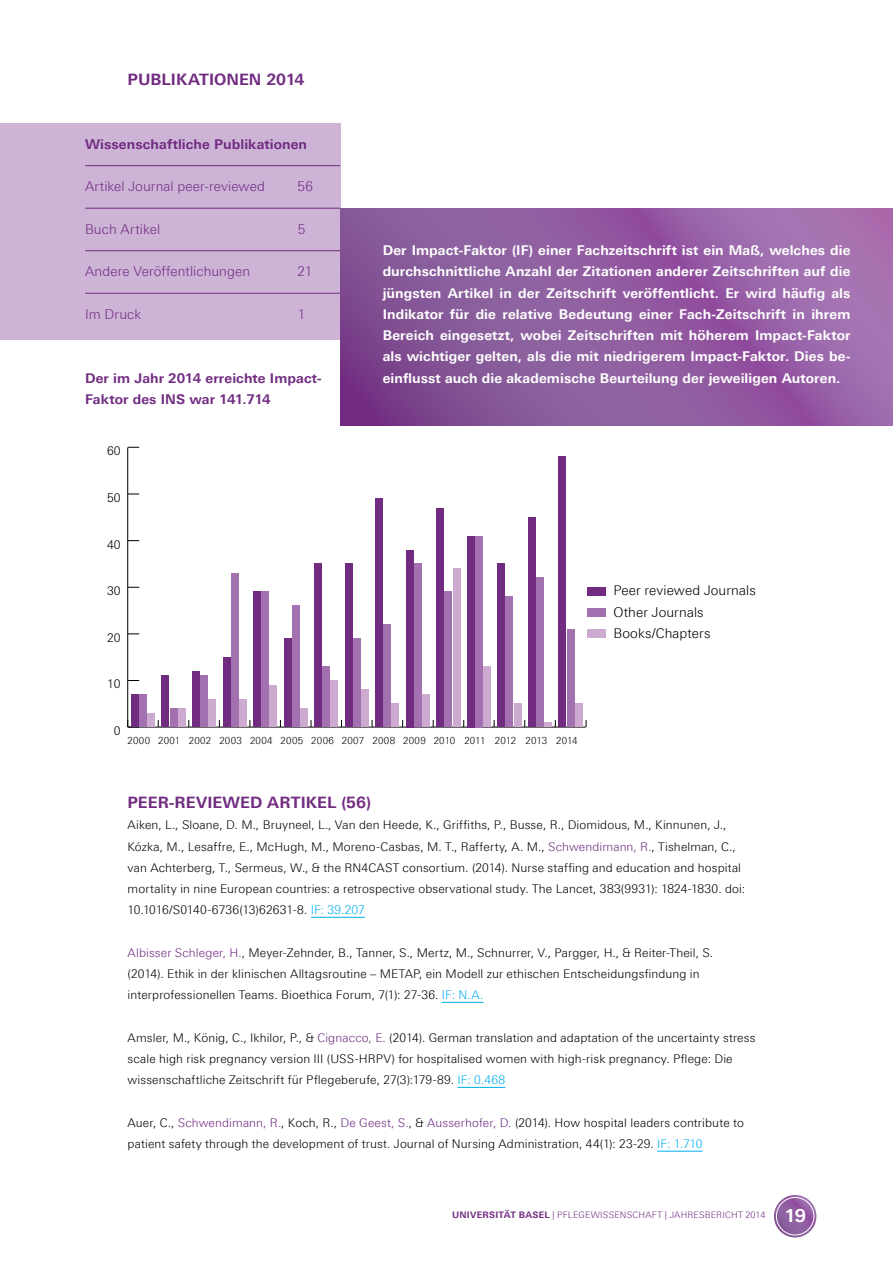
<style>
.page{position:relative;width:893px;height:1263px;background:#fff}
.page>*{position:absolute;margin:0;border:0;box-sizing:border-box;transform-origin:0 0}
.t1{font:700 15.75px "Linotype Univers 630";letter-spacing:.005em;color:#712c81}
.t2{font:700 13.5px/21.3px "Linotype Univers 630";letter-spacing:.005em;color:#fff;text-align:justify}
.t3{font:700 13.5px/21.3px "Linotype Univers 630";letter-spacing:.005em;color:#712c81}
.t4{font:300 13.5px "Linotype Univers 330";letter-spacing:.005em;color:#712c81}
.t5{font:300 13.5px/21.3px "Linotype Univers 330";letter-spacing:.005em;color:#000}
.t6{font:300 12px/21.3px "Linotype Univers 330";letter-spacing:.01em;color:#000}
.t7{font:300 11.85px "Linotype Univers";color:#000}
.t8{font:300 9.75px "Linotype Univers 330";letter-spacing:.01em;color:#000}
.t9{font:300 9px "Linotype Univers 330";letter-spacing:.015em;color:#712c81}
.s1{color:#712c81}
.s2{color:#00aeef}
.s3{font-family:"Linotype Univers 630";font-weight:700}
.s4{font-family:"Linotype Univers 630";font-weight:700;font-size:18px;color:#fff}
</style>
<div class="page">
<hr style="left:128px;top:727px;width:458px;height:1px;background:#000">
<hr style="left:127px;top:447px;width:1px;height:280px;background:#000">
<svg style="left:127px;top:720px;width:12px;height:8px"></svg>
<div style="left:148px;top:713px;width:7px;height:14px;background:#cdabd1"></div>
<div style="left:178px;top:708px;width:7px;height:19px;background:#cdabd1"></div>
<div style="left:209px;top:699px;width:7px;height:28px;background:#cdabd1"></div>
<div style="left:239px;top:699px;width:7px;height:28px;background:#cdabd1"></div>
<div style="left:270px;top:685px;width:7px;height:42px;background:#cdabd1"></div>
<div style="left:300px;top:708px;width:8px;height:19px;background:#cdabd1"></div>
<div style="left:331px;top:680px;width:7px;height:47px;background:#cdabd1"></div>
<div style="left:361px;top:690px;width:8px;height:37px;background:#cdabd1"></div>
<div style="left:392px;top:704px;width:7px;height:23px;background:#cdabd1"></div>
<div style="left:422px;top:694px;width:8px;height:33px;background:#cdabd1"></div>
<div style="left:453px;top:569px;width:7px;height:158px;background:#cdabd1"></div>
<div style="left:483px;top:666px;width:8px;height:61px;background:#cdabd1"></div>
<div style="left:514px;top:704px;width:7px;height:23px;background:#cdabd1"></div>
<div style="left:544px;top:722px;width:8px;height:5px;background:#cdabd1"></div>
<div style="left:575px;top:704px;width:7px;height:23px;background:#cdabd1"></div>
<div style="left:139px;top:694px;width:8px;height:33px;background:#a471b0"></div>
<div style="left:170px;top:708px;width:7px;height:19px;background:#a471b0"></div>
<div style="left:200px;top:676px;width:8px;height:51px;background:#a471b0"></div>
<div style="left:231px;top:573px;width:7px;height:154px;background:#a471b0"></div>
<div style="left:262px;top:592px;width:7px;height:135px;background:#a471b0"></div>
<div style="left:292px;top:606px;width:7px;height:121px;background:#a471b0"></div>
<div style="left:323px;top:666px;width:7px;height:61px;background:#a471b0"></div>
<div style="left:353px;top:638px;width:7px;height:89px;background:#a471b0"></div>
<div style="left:384px;top:624px;width:7px;height:103px;background:#a471b0"></div>
<div style="left:414px;top:564px;width:7px;height:163px;background:#a471b0"></div>
<div style="left:445px;top:592px;width:7px;height:135px;background:#a471b0"></div>
<div style="left:475px;top:536px;width:8px;height:191px;background:#a471b0"></div>
<div style="left:506px;top:597px;width:7px;height:130px;background:#a471b0"></div>
<div style="left:536px;top:578px;width:8px;height:149px;background:#a471b0"></div>
<div style="left:567px;top:629px;width:7px;height:98px;background:#a471b0"></div>
<div style="left:131px;top:694px;width:8px;height:33px;background:#712c81"></div>
<div style="left:162px;top:676px;width:7px;height:51px;background:#712c81"></div>
<div style="left:192px;top:671px;width:8px;height:56px;background:#712c81"></div>
<div style="left:223px;top:657px;width:7px;height:70px;background:#712c81"></div>
<div style="left:253px;top:592px;width:8px;height:135px;background:#712c81"></div>
<div style="left:284px;top:638px;width:7px;height:89px;background:#712c81"></div>
<div style="left:314px;top:564px;width:8px;height:163px;background:#712c81"></div>
<div style="left:345px;top:564px;width:7px;height:163px;background:#712c81"></div>
<div style="left:375px;top:499px;width:8px;height:228px;background:#712c81"></div>
<div style="left:406px;top:550px;width:7px;height:177px;background:#712c81"></div>
<div style="left:437px;top:508px;width:7px;height:219px;background:#712c81"></div>
<div style="left:467px;top:536px;width:8px;height:191px;background:#712c81"></div>
<div style="left:497px;top:564px;width:8px;height:163px;background:#712c81"></div>
<div style="left:528px;top:517px;width:8px;height:210px;background:#712c81"></div>
<div style="left:559px;top:457px;width:7px;height:270px;background:#712c81"></div>
<svg style="left:774px;top:1195px;width:42px;height:42px"></svg>
<div style="left:776px;top:1197px;width:38px;height:38px;border:1px solid #fff;border-radius:50%"></div>
<div style="left:0;top:123px;width:340px;height:217px;background:#cdb4d7"></div>
<hr style="left:85px;top:165px;width:255px;height:1px;background:#712c81">
<hr style="left:85px;top:208px;width:255px;height:1px;background:#712c81">
<hr style="left:85px;top:250px;width:255px;height:1px;background:#712c81">
<hr style="left:85px;top:293px;width:255px;height:1px;background:#712c81">
<div style="left:587px;top:587px;width:19px;height:8px;background:#712c81"></div>
<div style="left:587px;top:608px;width:19px;height:9px;background:#a471b0"></div>
<div style="left:587px;top:629px;width:19px;height:9px;background:#cdabd1"></div>
<hr style="left:311px;top:917px;width:54px;height:1px;background:#00aeef">
<hr style="left:442px;top:1002px;width:41px;height:1px;background:#00aeef">
<hr style="left:458px;top:1087px;width:47px;height:1px;background:#00aeef">
<hr style="left:657px;top:1151px;width:45px;height:1px;background:#00aeef">
<svg style="left:340px;top:208px;width:553px;height:217px;background:#905ca0"></svg>
<h1 class="t1" style="left:128px;top:70px;width:178px">PUBLIKATIONEN 2014</h1>
<p class="t3" style="left:85px;top:133px;width:224px">Wissenschaftliche Publikationen</p>
<p class="t4" style="left:85px;top:179px;width:181px">Artikel Journal peer-reviewed</p>
<p class="t4" style="left:298px;top:179px;width:17px">56</p>
<p class="t4" style="left:85px;top:221px;width:77px">Buch Artikel</p>
<p class="t4" style="left:298px;top:221px;width:9px">5</p>
<p class="t4" style="left:85px;top:264px;width:167px">Andere Veröffentlichungen</p>
<p class="t4" style="left:298px;top:264px;width:16px">21</p>
<p class="t4" style="left:85px;top:306px;width:58px">Im Druck</p>
<p class="t4" style="left:298px;top:306px;width:9px">1</p>
<p class="t3" style="left:85px;top:367px;width:238px">Der im Jahr 2014 erreichte Impact-<br>Faktor des INS war 141.714</p>
<p class="t7" style="left:107px;top:444px;width:15px">60</p>
<p class="t7" style="left:107px;top:491px;width:15px">50</p>
<p class="t7" style="left:107px;top:538px;width:15px">40</p>
<p class="t7" style="left:107px;top:584px;width:15px">30</p>
<p class="t7" style="left:107px;top:631px;width:15px">20</p>
<p class="t7" style="left:107px;top:677px;width:15px">10</p>
<p class="t2" style="left:383px;top:240px;width:469px">Der Impact-Faktor (IF) einer Fachzeitschrift ist ein Maß, welches die durchschnittliche Anzahl der Zitationen anderer Zeitschriften auf die jüngsten Artikel in der Zeitschrift veröffentlicht. Er wird häufig als Indikator für die relative Bedeutung einer Fach-Zeitschrift in ihrem Bereich eingesetzt, wobei Zeitschriften mit höherem Impact-Faktor als wichtiger gelten, als die mit niedrigerem Impact-Faktor. Dies be&shy;einflusst auch die akademische Beurteilung der jeweiligen Autoren.</p>
<p class="t5" style="left:613px;top:580px;width:144px">Peer reviewed Journals<br>Other Journals<br>Books/Chapters</p>
<p class="t7" style="left:114px;top:724px;width:8px">0</p>
<p class="t8" style="left:128px;top:735px;width:452px">2000 2001 2002 2003 2004 2005 2006 2007 2008 2009 2010 2011 2012 2013 2014</p>
<h1 class="t1" style="left:128px;top:793px;width:245px">PEER-REVIEWED ARTIKEL (56)</h1>
<p class="t6" style="left:128px;top:814px;width:619px">Aiken, L., Sloane, D. M., Bruyneel, L., Van den Heede, K., Griffiths, P., Busse, R., Diomidous, M., Kinnunen, J., Kózka, M., Lesaffre, E., McHugh, M., Moreno-Casbas, M. T., Rafferty, A. M., <span class="s1">Schwendimann, R.</span>, Tishelman, C., van Achterberg, T., Sermeus, W., &amp; the RN4CAST consortium. (2014). Nurse staffing and education and hospital mortality in nine European countries: a retrospective observational study. The Lancet, 383(9931): 1824-1830. doi:<br>10.1016/S0140-6736(13)62631-8. <span class="s2">IF: 39.207</span></p>
<p class="t6" style="left:128px;top:942px;width:587px"><span class="s1">Albisser Schleger, H.</span>, Meyer-Zehnder, B., Tanner, S., Mertz, M., Schnurrer, V., Pargger, H., &amp; Reiter-Theil, S. (2014). Ethik in der klinischen Alltagsroutine – METAP, ein Modell zur ethischen Entscheidungsfindung in interprofessionellen Teams. Bioethica Forum, 7(1): 27-36. <span class="s2">IF: N.A.</span></p>
<p class="t6" style="left:128px;top:1027px;width:629px">Amsler, M., König, C., Ikhilor, P., &amp; <span class="s1">Cignacco, E.</span> (2014). German translation and adaptation of the uncertainty stress scale high risk pregnancy version III (USS-HRPV) for hospitalised women with high-risk pregnancy. Pflege: Die wissenschaftliche Zeitschrift für Pflegeberufe, 27(3):179-89. <span class="s2">IF: 0.468</span></p>
<p class="t6" style="left:128px;top:1112px;width:618px">Auer, C., <span class="s1">Schwendimann, R.</span>, Koch, R., <span class="s1">De Geest, S.</span>, &amp; <span class="s1">Ausserhofer, D.</span> (2014). How hospital leaders contribute to patient safety through the development of trust. Journal of Nursing Administration, 44(1): 23-29. <span class="s2">IF: 1.710</span></p>
<p class="t9" style="left:452px;top:1210px;width:355px"><span class="s3">UNIVERSITÄT BASEL</span> | PFLEGEWISSENSCHAFT | JAHRESBERICHT 2014 <span class="s4">19</span></p>
</div>
